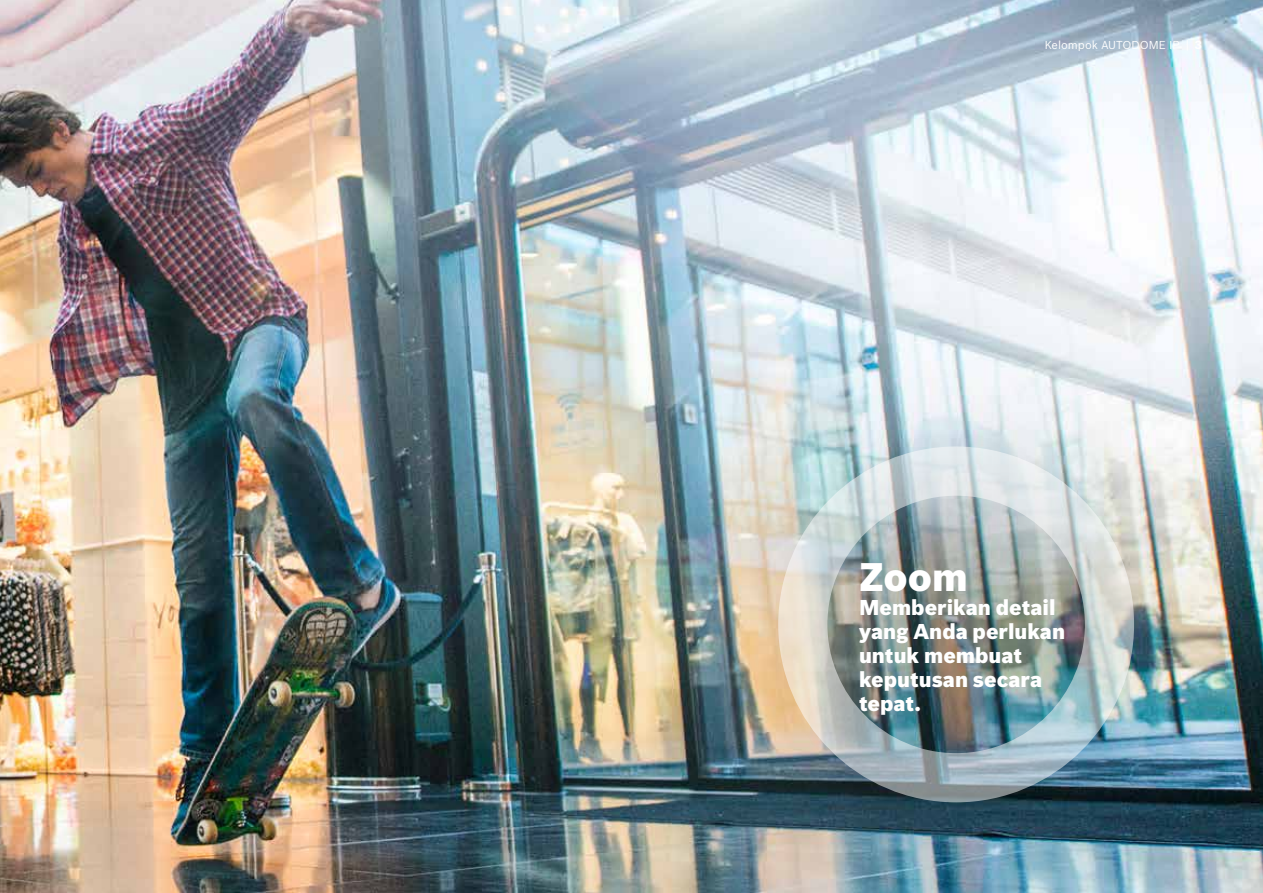
<style>
.page{position:relative;width:1263px;height:893px;background:#fff}
.page>*{position:absolute;margin:0;border:0;box-sizing:border-box;transform-origin:0 0}
.t1{font:900 39px "Bosch Sans";color:#fff}
.t2{font:900 21px/24px "Bosch Sans";color:#fff}
.t3{font:11.25px "Bosch Sans";color:#fff}
.s1{font-size:11.55px}
.s2{font-weight:700;font-size:11.55px}
</style>
<div class="page">
<img style="left:0;top:0;width:1263px;height:893px">
<img style="left:773px;top:429px;width:367px;height:392px;border-radius:50%">
<div style="left:778px;top:446px;width:356px;height:356px;border:49px solid #fff;border-radius:50%"></div>
<p class="t3" style="left:1045px;top:38px;width:158px">Kelompok AUTODOME IP <span class="s1">|</span> <span class="s2">3</span></p>
<h1 class="t1" style="left:859px;top:552px;width:110px">Zoom</h1>
<p class="t2" style="left:859px;top:595px;width:208px">Memberikan detail yang Anda perlukan untuk membuat keputusan secara tepat.</p>
</div>
